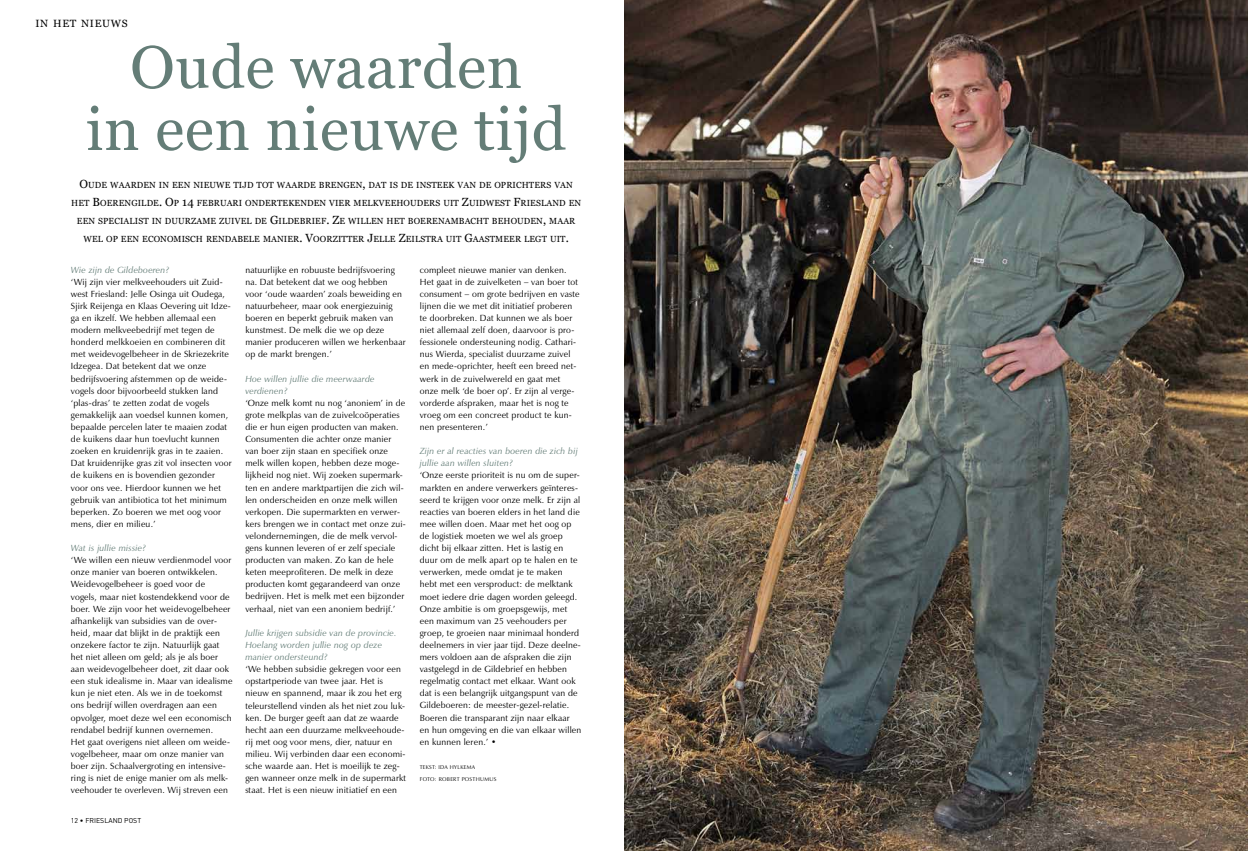
<style>
.page{position:relative;width:1248px;height:851px;background:#fff}
.page>*{position:absolute;margin:0;border:0;box-sizing:border-box;transform-origin:0 0}
.t1{font:60px/62px "Georgia";letter-spacing:.01em;color:#647d77;text-align:center}
.t2{font:10.5px "Georgia";letter-spacing:.065em;color:#000}
.t3{font:9px/12.1px "Zapf Humanist 601 BT";letter-spacing:.02em;color:#000}
.t4{font:italic 9px/12.1px "Zapf Humanist 601 BT";letter-spacing:.02em;color:#647d77}
.t5{font:8.9px/18px "Georgia";letter-spacing:.015em;color:#000;text-align:center}
.t6{font:7px "DIN";color:#000}
.t7{font:5.5px "Zapf Humanist 601 BT";letter-spacing:.05em;color:#000}
.s1{font-size:11.8px}
</style>
<div class="page">
<img style="left:624px;top:0;width:623px;height:850px">
<p class="t2" style="left:35px;top:15px;width:94px">IN HET NIEUWS</p>
<h1 class="t1" style="left:86px;top:34px;width:482px">Oude waarden<br>in een nieuwe tijd</h1>
<p class="t5" style="left:71px;top:175px;width:511px"><span class="s1">O</span>UDE WAARDEN IN EEN NIEUWE TIJD TOT WAARDE BRENGEN<span class="s1">,</span> DAT IS DE INSTEEK VAN DE OPRICHTERS VAN HET <span class="s1">B</span>OERENGILDE<span class="s1">. O</span>P <span class="s1">14</span> FEBRUARI ONDERTEKENDEN VIER MELKVEEHOUDERS UIT <span class="s1">Z</span>UIDWEST <span class="s1">F</span>RIESLAND EN EEN SPECIALIST IN DUURZAME ZUIVEL DE <span class="s1">G</span>ILDEBRIEF<span class="s1">. Z</span>E WILLEN HET BOERENAMBACHT BEHOUDEN<span class="s1">,</span> MAAR WEL OP EEN ECONOMISCH RENDABELE MANIER<span class="s1">. V</span>OO RZITTER <span class="s1">J</span>ELLE <span class="s1">Z</span>EILSTRA UIT <span class="s1">G</span>AASTMEER LEGT UIT<span class="s1">.</span></p>
<p class="t4" style="left:71px;top:263px;width:100px">Wie zijn de Gildeboeren?</p>
<p class="t3" style="left:71px;top:275px;width:162px">‘Wij zijn vier melkveehouders uit Zuid&shy;west Friesland: Jelle Osinga uit Oudega, Sjirk Reijenga en Klaas Oevering uit Idze&shy;ga en ikzelf. We hebben allemaal een modern melkveebedrijf met tegen de honderd melkkoeien en combineren dit met weidevogelbeheer in de Skriezekrite Idzegea. Dat betekent dat we onze bedrijfsvoering afstemmen op de weide&shy;vogels door bijvoorbeeld stukken land ‘plas-dras’ te zetten zodat de vogels gemakkelijk aan voedsel kunnen komen, bepaalde percelen later te maaien zodat de kuikens daar hun toevlucht kunnen zoeken en kruidenrijk gras in te zaaien.<br>Dat kruidenrijke gras zit vol insecten voor de kuikens en is bovendien gezonder voor ons vee. Hierdoor kunnen we het gebruik van antibiotica tot het minimum beperken. Zo boeren we met oog voor mens, dier en milieu.’</p>
<p class="t4" style="left:71px;top:542px;width:77px">Wat is jullie missie?</p>
<p class="t3" style="left:71px;top:554px;width:163px">‘We willen een nieuw verdienmodel voor onze manier van boeren ontwikkelen.<br>Weidevogelbeheer is goed voor de vogels, maar niet kostendekkend voor de boer. We zijn voor het weidevogelbeheer afhankelijk van subsidies van de over&shy;heid, maar dat blijkt in de praktijk een onzekere factor te zijn. Natuurlijk gaat het niet alleen om geld; als je als boer aan weidevogelbeheer doet, zit daar ook een stuk idealisme in. Maar van idealisme kun je niet eten. Als we in de toekomst ons bedrijf willen overdragen aan een opvolger, moet deze wel een economisch rendabel bedrijf kunnen overnemen.<br>Het gaat overigens niet alleen om weide&shy;vogelbeheer, maar om onze manier van boer zijn. Schaalvergroting en intensive&shy;ring is niet de enige manier om als melk&shy;veehouder te overleven. Wij streven een</p>
<p class="t6" style="left:71px;top:816px;width:72px">12 • FRIESLAND POST</p>
<p class="t3" style="left:245px;top:263px;width:162px">natuurlijke en robuuste bedrijfsvoering na. Dat betekent dat we oog hebben voor ‘oude waarden’ zoals beweiding en natuurbeheer, maar ook energiezuinig boeren en beperkt gebruik maken van kunstmest. De melk die we op deze manier produceren willen we herkenbaar op de markt brengen.’</p>
<p class="t4" style="left:245px;top:372px;width:131px">Hoe willen jullie die meerwaarde verdienen?</p>
<p class="t3" style="left:245px;top:396px;width:162px">‘Onze melk komt nu nog ‘anoniem’ in de grote melkplas van de zuivelcoöperaties die er hun eigen producten van maken.<br>Consumenten die achter onze manier van boer zijn staan en specifiek onze melk willen kopen, hebben deze moge&shy;lijkheid nog niet. Wij zoeken supermark&shy;ten en andere marktpartijen die zich wil&shy;len onderscheiden en onze melk willen verkopen. Die supermarkten en verwer&shy;kers brengen we in contact met onze zui&shy;velondernemingen, die de melk vervol&shy;gens kunnen leveren of er zelf speciale producten van maken. Zo kan de hele keten meeprofiteren. De melk in deze producten komt gegarandeerd van onze bedrijven. Het is melk met een bijzonder verhaal, niet van een anoniem bedrijf.’</p>
<p class="t4" style="left:245px;top:626px;width:153px">Jullie krijgen subsidie van de provincie.<br>Hoelang worden jullie nog op deze manier ondersteund?</p>
<p class="t3" style="left:245px;top:663px;width:162px">‘We hebben subsidie gekregen voor een opstartperiode van twee jaar. Het is nieuw en spannend, maar ik zou het erg teleurstellend vinden als het niet zou luk&shy;ken. De burger geeft aan dat ze waarde hecht aan een duurzame melkveehoude&shy;rij met oog voor mens, dier, natuur en milieu. Wij verbinden daar een economi&shy;sche waarde aan. Het is moeilijk te zeg&shy;gen wanneer onze melk in de supermarkt staat. Het is een nieuw initiatief en een</p>
<p class="t3" style="left:420px;top:263px;width:161px">compleet nieuwe manier van denken.<br>Het gaat in de zuivelketen – van boer tot consument – om grote bedrijven en vaste lijnen die we met dit initiatief proberen te doorbreken. Dat kunnen we als boer niet allemaal zelf doen, daarvoor is pro&shy;fessionele ondersteuning nodig. Cathari&shy;nus Wierda, specialist duurzame zuivel en mede-oprichter, heeft een breed net&shy;werk in de zuivelwereld en gaat met onze melk ‘de boer op’. Er zijn al verge&shy;vorderde afspraken, maar het is nog te vroeg om een concreet product te kun&shy;nen presenteren.’</p>
<p class="t4" style="left:420px;top:445px;width:159px">Zijn er al reacties van boeren die zich bij jullie aan willen sluiten?</p>
<p class="t3" style="left:420px;top:469px;width:163px">‘Onze eerste prioriteit is nu om de super&shy;markten en andere verwerkers geïnteres&shy;seerd te krijgen voor onze melk. Er zijn al reacties van boeren elders in het land die mee willen doen. Maar met het oog op de logistiek moeten we wel als groep dicht bij elkaar zitten. Het is lastig en duur om de melk apart op te halen en te verwerken, mede omdat je te maken hebt met een versproduct: de melktank moet iedere drie dagen worden geleegd.<br>Onze ambitie is om groepsgewijs, met een maximum van 25 veehouders per groep, te groeien naar minimaal honderd deelnemers in vier jaar tijd. Deze deelne&shy;mers voldoen aan de afspraken die zijn vastgelegd in de Gildebrief en hebben regelmatig contact met elkaar. Want ook dat is een belangrijk uitgangspunt van de Gildeboeren: de meester-gezel-relatie.<br>Boeren die transparant zijn naar elkaar en hun omgeving en die van elkaar willen en kunnen leren.’ •</p>
<p class="t7" style="left:420px;top:763px;width:8px">Tekst</p>
<p class="t7" style="left:434px;top:763px;width:31px">: Ida Hylkema</p>
<p class="t7" style="left:420px;top:775px;width:8px">Foto</p>
<p class="t7" style="left:435px;top:775px;width:12px">: Robert</p>
<p class="t7" style="left:461px;top:775px;width:8px">Posth</p>
<p class="t7" style="left:480px;top:775px;width:17px">umus</p>
</div>
